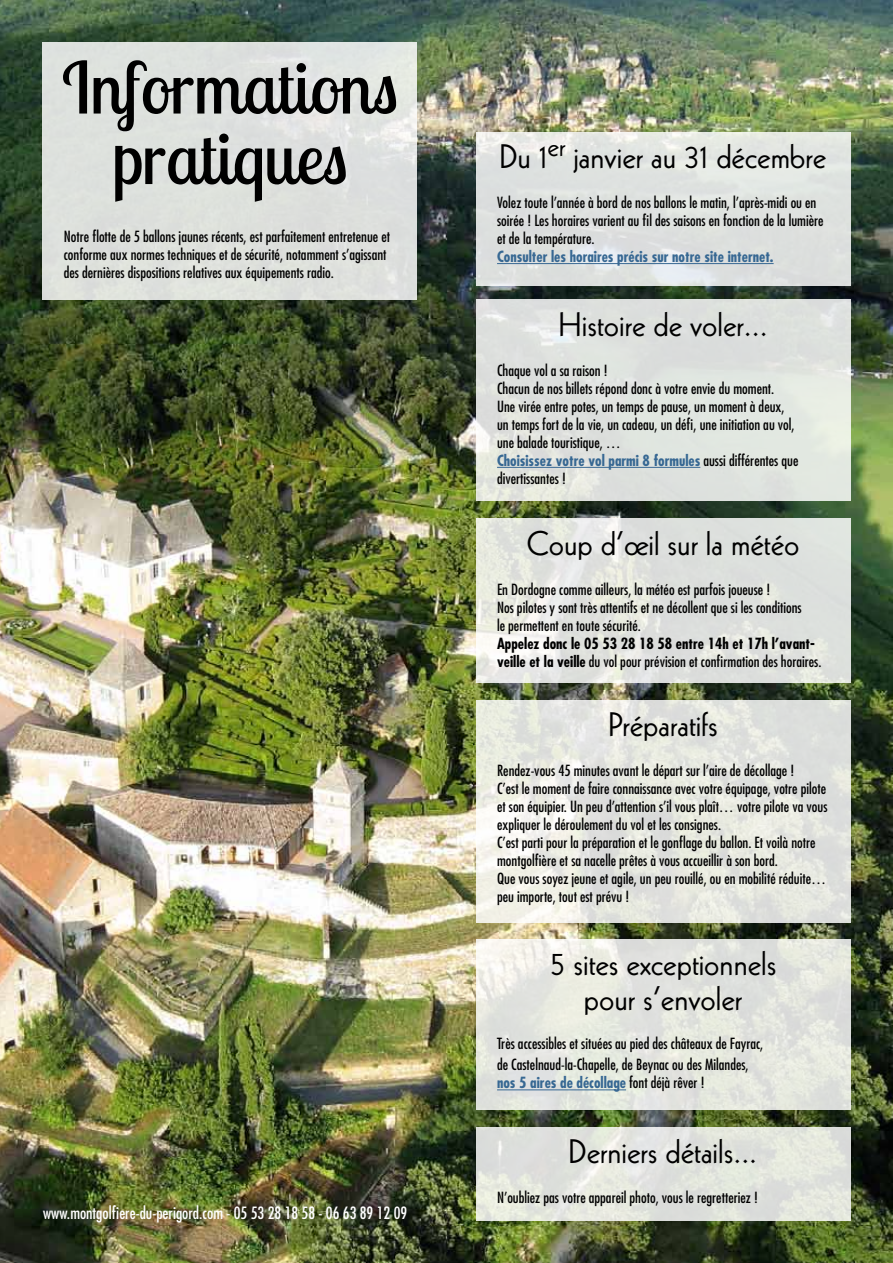
<style>
.page{position:relative;width:893px;height:1263px;background:#fff}
.page>*{position:absolute;margin:0;border:0;box-sizing:border-box;transform-origin:0 0}
.t1{font:70.95px/70.5px "Lobster Two";color:#000;text-align:center}
.t2{font:33px/34.5px "Kabel";color:#000;text-align:center}
.t3{font:condensed 16.5px "Futura";color:#fff}
.t4{font:condensed 15px/18px "Futura";color:#000}
.t5{font:700 condensed 15px/18px "Futura";color:#000}
.t6{font:700 condensed 15px "Futura";color:#376893}
.s1{font-weight:700;color:#376893}
.s2{font-weight:400}
.s3{font-weight:400;color:#000}
</style>
<div class="page">
<img style="left:0;top:0;width:893px;height:1263px">
<div style="left:43px;top:43px;width:374px;height:257px;background:#dde1dd"></div>
<svg style="left:476px;top:132px;width:374px;height:153px;background:#dfe2e0"></svg>
<div style="left:476px;top:300px;width:374px;height:201px;background:#dfe2df"></div>
<svg style="left:476px;top:518px;width:374px;height:164px;background:#e1e3df"></svg>
<svg style="left:476px;top:700px;width:374px;height:223px;background:#e6e7e1"></svg>
<div style="left:476px;top:1127px;width:374px;height:93px;background:#e1e4dd"></div>
<svg style="left:476px;top:939px;width:374px;height:170px;background:#e4e5df"></svg>
<hr style="left:497px;top:263px;width:277px;height:1px;background:#376893">
<hr style="left:497px;top:467px;width:203px;height:1px;background:#376893">
<hr style="left:497px;top:1089px;width:129px;height:1px;background:#376893">
<h1 class="t1" style="left:62px;top:52px;width:338px">Informations pratiques</h1>
<p class="t4" style="left:64px;top:228px;width:328px">Notre flotte de 5 ballons jaunes récents, est parfaitement entretenue et conforme aux normes techniques et de sécurité, notamment s’agissant des dernières dispositions relatives aux équipements radio.</p>
<p class="t3" style="left:43px;top:1202px;width:366px">www.montgolfiere-du-perigord.com - 05 53 28 18 58 - 06 63 89 12 09</p>
<h2 class="t2" style="left:500px;top:140px;width:328px">Du 1<sup>er</sup> janvier au 31 décembre</h2>
<p class="t4" style="left:497px;top:193px;width:328px">Volez toute l’année à bord de nos ballons le matin, l’après-midi ou en soirée ! Les horaires varient au fil des saisons en fonction de la lumière et de la température.</p>
<p class="t6" style="left:497px;top:247px;width:278px">Consulter les horaires précis sur notre site internet.</p>
<h2 class="t2" style="left:559px;top:307px;width:211px">Histoire de voler...</h2>
<p class="t4" style="left:497px;top:361px;width:303px">Chaque vol a sa raison !<br>Chacun de nos billets répond donc à votre envie du moment.<br>Une virée entre potes, un temps de pause, un moment à deux, un temps fort de la vie, un cadeau, un défi, une initiation au vol, une balade touristique, …<br><span class="s1">Choisissez votre vol parmi 8 formules</span> aussi différentes que divertissantes !</p>
<h2 class="t2" style="left:527px;top:526px;width:274px">Coup d’œil sur la météo</h2>
<p class="t4" style="left:497px;top:580px;width:306px">En Dordogne comme ailleurs, la météo est parfois joueuse !<br>Nos pilotes y sont très attentifs et ne décollent que si les conditions le permettent en toute sécurité.</p>
<p class="t5" style="left:497px;top:634px;width:326px">Appelez donc le 05 53 28 18 58 entre 14h et 17h l’avant&shy;veille et la veille <span class="s2">du vol pour prévision et confirmation des horaires.</span></p>
<h2 class="t2" style="left:608px;top:708px;width:111px">Préparatifs</h2>
<p class="t4" style="left:497px;top:761px;width:332px">Rendez-vous 45 minutes avant le départ sur l’aire de décollage !<br>C’est le moment de faire connaissance avec votre équipage, votre pilote et son équipier. Un peu d’attention s’il vous plaît… votre pilote va vous expliquer le déroulement du vol et les consignes.<br>C’est parti pour la préparation et le gonflage du ballon. Et voilà notre montgolfière et sa nacelle prêtes à vous accueillir à son bord.<br>Que vous soyez jeune et agile, un peu rouillé, ou en mobilité réduite… peu importe, tout est prévu !</p>
<h2 class="t2" style="left:550px;top:947px;width:228px">5 sites exceptionnels pour s’envoler</h2>
<p class="t4" style="left:497px;top:1033px;width:268px;line-height:21px">Très accessibles et situées au pied des châteaux de Fayrac, de Castelnaud-la-Chapelle, de Beynac ou des Milandes,</p>
<p class="t6" style="left:497px;top:1073px;width:209px">nos 5 aires de décollage <span class="s3">font déjà rêver !</span></p>
<h2 class="t2" style="left:569px;top:1135px;width:190px">Derniers détails...</h2>
<p class="t4" style="left:497px;top:1188px;width:262px">N’oubliez pas votre appareil photo, vous le regretteriez !</p>
</div>
